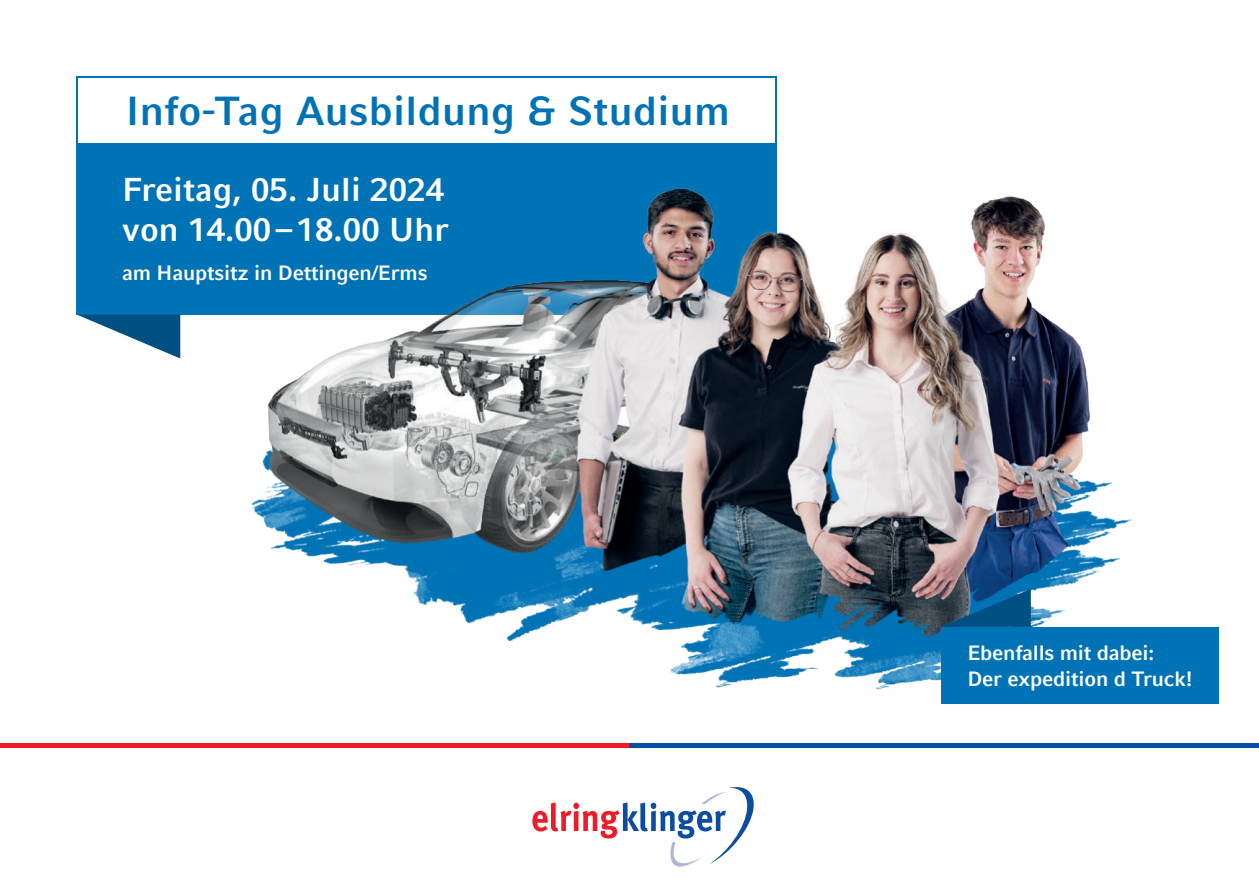
<style>
.page{position:relative;width:1259px;height:893px;background:#fff}
.page>*{position:absolute;margin:0;border:0;box-sizing:border-box;transform-origin:0 0}
.t1{font:700 40.5px "Compatil Fact LT Pro";letter-spacing:.01em;color:#0073b6}
.t2{font:700 33px/40.5px "Compatil Fact LT Pro";letter-spacing:.005em;color:#fff}
.t3{font:700 20.7px/26.4px "Compatil Fact LT Pro";letter-spacing:-.01em;color:#fff}
</style>
<div class="page">
<div style="left:77px;top:76px;width:699px;height:238px;background:#0073b6"></div>
<div style="left:78px;top:78px;width:696px;height:64px;background:#fff"></div>
<svg style="left:77px;top:314px;width:103px;height:44px"></svg>
<img style="left:180px;top:146px;width:952px;height:544px">
<div style="left:941px;top:627px;width:278px;height:77px;background:#0073b6"></div>
<svg style="left:941px;top:589px;width:89px;height:38px;background:#14537e"></svg>
<svg style="left:532px;top:787px;width:222px;height:80px"></svg>
<div style="left:0;top:743px;width:629px;height:5px;background:#ee1c28"></div>
<div style="left:629px;top:743px;width:630px;height:5px;background:#0d4da1"></div>
<h1 class="t1" style="left:126px;top:89px;width:606px">Info-Tag Ausbildung &amp; Studium</h1>
<h2 class="t2" style="left:122px;top:170px;width:328px">Freitag, 05. Juli 2024 von 14.00 – 18.00 Uhr</h2>
<p class="t3" style="left:122px;top:260px;width:307px">am Hauptsitz in Dettingen/Erms</p>
<p class="t3" style="left:967px;top:639px;width:227px">Ebenfalls mit dabei:<br>Der expedition d Truck!</p>
</div>
